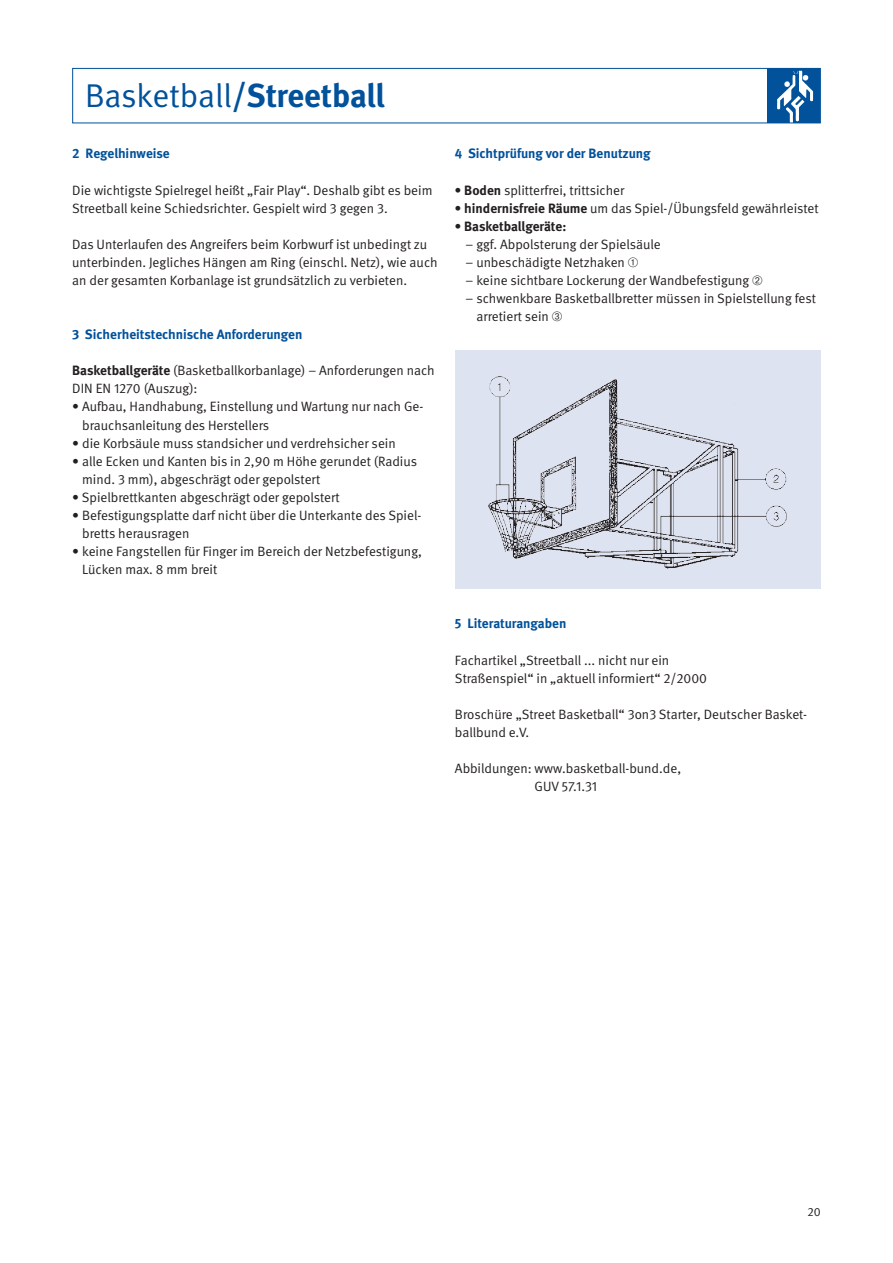
<style>
.page{position:relative;width:893px;height:1263px;background:#fff}
.page>*{position:absolute;margin:0;border:0;box-sizing:border-box;transform-origin:0 0}
.t1{font:700 33px "DGUV Meta";letter-spacing:-.005em;color:#01519b}
.t2{font:13.5px/18.1px "DGUV Meta";color:#231f20}
.t3{font:700 13.5px "DGUV Meta";color:#01519b}
.t4{font:700 13.5px "DGUV Meta";letter-spacing:-.005em;color:#231f20}
.t5{font:12px "DGUV Meta";color:#231f20}
.s1{font-weight:400}
.s2{font-weight:700}
</style>
<div class="page">
<div style="left:72px;top:68px;width:749px;height:55px;border:1px solid #01519b"></div>
<img style="left:767px;top:68px;width:53px;height:55px">
<div style="left:455px;top:351px;width:366px;height:238px;background:#dee3f1"></div>
<img style="left:488px;top:376px;width:299px;height:193px">
<h1 class="t1" style="left:85px;top:76px;width:301px"><span class="s1">Basketball</span>/Streetball</h1>
<p class="t3" style="left:72px;top:146px;width:99px">2 Regelhinweise</p>
<p class="t2" style="left:72px;top:181px;width:362px">Die wichtigste Spielregel heißt „Fair Play“. Deshalb gibt es beim<br>Streetball keine Schiedsrichter. Gespielt wird 3 gegen 3.</p>
<p class="t2" style="left:72px;top:235px;width:367px">Das Unterlaufen des Angreifers beim Korbwurf ist unbedingt zu unterbinden. Jegliches Hängen am Ring (einschl. Netz), wie auch an der gesamten Korbanlage ist grundsätzlich zu verbieten.</p>
<p class="t3" style="left:72px;top:326px;width:232px">3 Sicherheitstechnische Anforderungen</p>
<p class="t2" style="left:72px;top:362px;width:364px"><span class="s2">Basketballgeräte</span> (Basketballkorbanlage) – Anforderungen nach<br>DIN EN 1270 (Auszug):</p>
<p class="t2" style="left:82px;top:398px;width:343px;text-indent:-10px">• Aufbau, Handhabung, Einstellung und Wartung nur nach Ge&shy;brauchsanleitung des Herstellers</p>
<p class="t2" style="left:72px;top:434px;width:325px">• die Korbsäule muss standsicher und verdrehsicher sein</p>
<p class="t2" style="left:82px;top:452px;width:336px;text-indent:-10px">• alle Ecken und Kanten bis in 2,90 m Höhe gerundet (Radius mind. 3 mm), abgeschrägt oder gepolstert</p>
<p class="t2" style="left:72px;top:488px;width:269px">• Spielbrettkanten abgeschrägt oder gepolstert</p>
<p class="t2" style="left:82px;top:506px;width:341px;text-indent:-10px">• Befestigungsplatte darf nicht über die Unterkante des Spiel&shy;bretts herausragen</p>
<p class="t2" style="left:82px;top:543px;width:341px;text-indent:-10px">• keine Fangstellen für Finger im Bereich der Netzbefestigung,<br>Lücken max. 8 mm breit</p>
<p class="t3" style="left:455px;top:146px;width:197px">4 Sichtprüfung vor der Benutzung</p>
<p class="t2" style="left:455px;top:181px;width:171px"><span class="s2">• Boden</span> splitterfrei, trittsicher</p>
<p class="t2" style="left:455px;top:199px;width:365px"><span class="s2">• hindernisfreie Räume</span> um das Spiel-/Übungsfeld gewährleistet</p>
<p class="t4" style="left:455px;top:218px;width:113px">• Basketballgeräte:</p>
<p class="t2" style="left:466px;top:235px;width:197px">– ggf. Abpolsterung der Spielsäule</p>
<p class="t2" style="left:466px;top:253px;width:174px">– unbeschädigte Netzhaken ➀</p>
<p class="t2" style="left:466px;top:272px;width:299px">– keine sichtbare Lockerung der Wandbefestigung ➁</p>
<p class="t2" style="left:476px;top:290px;width:341px;text-indent:-11px">– schwenkbare Basketballbretter müssen in Spielstellung fest arretiert sein ➂</p>
<p class="t3" style="left:455px;top:616px;width:113px">5 Literaturangaben</p>
<p class="t2" style="left:455px;top:651px;width:254px">Fachartikel „Streetball ... nicht nur ein<br>Straßenspiel“ in „aktuell informiert“ 2/2000</p>
<p class="t2" style="left:455px;top:705px;width:354px">Broschüre „Street Basketball“ 3on3 Starter, Deutscher Basket&shy;ballbund e.V.</p>
<p class="t2" style="left:455px;top:759px;width:228px;text-align:center">Abbildungen: www.basketball-bund.de,<br>GUV 57.1.31</p>
<p class="t5" style="left:807px;top:1204px;width:15px">20</p>
</div>
